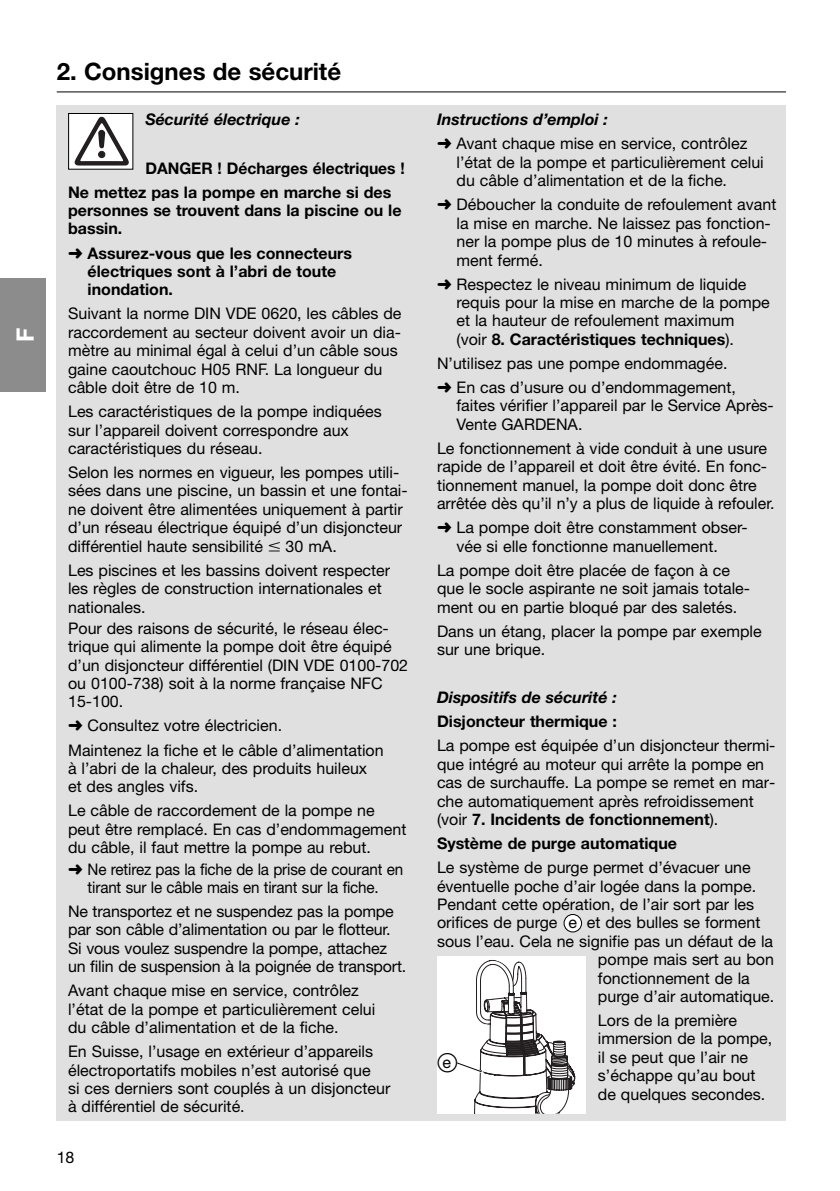
<style>
.page{position:relative;width:840px;height:1191px;background:#fff}
.page>*{position:absolute;margin:0;border:0;box-sizing:border-box;transform-origin:0 0}
.t1{font:700 24px "Helvetica Neue";color:#000}
.t2{font:700 24px "Helvetica Neue";color:#fff}
.t3{font:20px "European Pi One";color:#fff}
.t4{font:16px/18.4px "Helvetica Neue";color:#000}
.t5{font:700 16px/18.4px "Helvetica Neue";color:#000}
.t6{font:16px/18.4px "Helvetica Neue";color:#000;text-align:center;scale:.95 1}
.t7{font:italic 700 16px "Helvetica Neue";color:#000}
.s1{font-family:"European Pi Two"}
.s2{font-weight:700;font-style:italic}
.s3{font-weight:700}
.s4{font-family:"Helvetica Neue";font-size:16px;color:#000}
</style>
<div class="page">
<div style="left:0;top:278px;width:45px;height:114px;background:#8c8c8c"></div>
<div style="left:57px;top:105px;width:728px;height:1016px;background:#e0e0e0"></div>
<div style="left:437px;top:956px;width:148px;height:157px;background:#fff"></div>
<svg style="left:56px;top:91px;width:730px;height:79px"></svg>
<div style="left:564px;top:915px;width:16px;height:16px;background:#fff;border-radius:50%"></div>
<div style="left:563px;top:914px;width:18px;height:18px;border:2px solid #000;border-radius:50%"></div>
<svg style="left:451px;top:960px;width:124px;height:153px"></svg>
<h1 class="t2" style="left:17px;top:342px;width:16px;rotate:-90deg">F</h1>
<h1 class="t1" style="left:57px;top:63px;width:286px">2. Consignes de sécurité</h1>
<p class="t7" style="left:145px;top:114px;width:156px">Sécurité électrique :</p>
<p class="t5" style="left:68px;top:157px;width:338px;line-height:24px;text-indent:77px">DANGER ! Décharges électriques !<br>Ne mettez pas la pompe en marche si des</p>
<p class="t5" style="left:68px;top:203px;width:335px">personnes se trouvent dans la piscine ou le bassin.</p>
<p class="t5" style="left:88px;top:245px;width:266px;text-indent:-20px">➜ Assurez-vous que les connecteurs électriques sont à l’abri de toute inondation.</p>
<p class="t4" style="left:68px;top:306px;width:335px">Suivant la norme DIN VDE 0620, les câbles de raccordement au secteur doivent avoir un dia&shy;mètre au minimal égal à celui d’un câble sous gaine caoutchouc H05 RNF. La longueur du câble doit être de 10 m.</p>
<p class="t4" style="left:68px;top:404px;width:315px">Les caractéristiques de la pompe indiquées sur l’appareil doivent correspondre aux caractéristiques du réseau.</p>
<p class="t4" style="left:68px;top:465px;width:341px">Selon les normes en vigueur, les pompes utili&shy;sées dans une piscine, un bassin et une fontai&shy;ne doivent être alimentées uniquement à partir d’un réseau électrique équipé d’un disjoncteur différentiel haute sensibilité <span class="s1">-</span> 30 mA.</p>
<p class="t4" style="left:68px;top:562px;width:323px">Les piscines et les bassins doivent respecter les règles de construction internationales et nationales.</p>
<p class="t4" style="left:68px;top:620px;width:341px">Pour des raisons de sécurité, le réseau élec&shy;trique qui alimente la pompe doit être équipé d’un disjoncteur différentiel (DIN VDE 0100-702 ou 0100-738) soit à la norme française NFC 15-100.</p>
<p class="t4" style="left:68px;top:715px;width:317px;line-height:24px">➜ Consultez votre électricien.<br>Maintenez la fiche et le câble d’alimentation</p>
<p class="t4" style="left:68px;top:760px;width:300px">à l’abri de la chaleur, des produits huileux et des angles vifs.</p>
<p class="t4" style="left:68px;top:803px;width:340px">Le câble de raccordement de la pompe ne peut être remplacé. En cas d’endommagement du câble, il faut mettre la pompe au rebut.</p>
<p class="t6" style="left:68px;top:861px;width:354px">➜ Ne retirez pas la fiche de la prise de courant en tirant sur le câble mais en tirant sur la fiche.</p>
<p class="t4" style="left:68px;top:903px;width:339px">Ne transportez et ne suspendez pas la pompe par son câble d’alimentation ou par le flotteur.<br>Si vous voulez suspendre la pompe, attachez un filin de suspension à la poignée de transport.</p>
<p class="t4" style="left:68px;top:983px;width:308px">Avant chaque mise en service, contrôlez l’état de la pompe et particulièrement celui du câble d’alimentation et de la fiche.</p>
<p class="t4" style="left:68px;top:1043px;width:323px">En Suisse, l’usage en extérieur d’appareils électroportatifs mobiles n’est autorisé que<br>si ces derniers sont couplés à un disjoncteur à différentiel de sécurité.</p>
<p class="t4" style="left:57px;top:1150px;width:19px">18</p>
<p class="t4" style="left:437px;top:109px;width:312px;line-height:24px"><span class="s2">Instructions d’emploi :<br></span>➜ Avant chaque mise en service, contrôlez</p>
<p class="t4" style="left:456px;top:155px;width:308px">l’état de la pompe et particulièrement celui du câble d’alimentation et de la fiche.</p>
<p class="t4" style="left:456px;top:197px;width:321px;text-indent:-20px">➜ Déboucher la conduite de refoulement avant la mise en marche. Ne laissez pas fonction&shy;ner la pompe plus de 10 minutes à refoule&shy;ment fermé.</p>
<p class="t4" style="left:456px;top:276px;width:314px;text-indent:-20px">➜ Respectez le niveau minimum de liquide requis pour la mise en marche de la pompe et la hauteur de refoulement maximum<br>(voir <span class="s3">8. Caractéristiques techniques</span>).</p>
<p class="t4" style="left:437px;top:353px;width:300px;line-height:24px">N’utilisez pas une pompe endommagée. ➜ En cas d’usure ou d’endommagement,</p>
<p class="t4" style="left:456px;top:398px;width:318px">faites vérifier l’appareil par le Service Après-<br>Vente GARDENA.</p>
<p class="t4" style="left:437px;top:440px;width:339px">Le fonctionnement à vide conduit à une usure rapide de l’appareil et doit être évité. En fonc&shy;tionnement manuel, la pompe doit donc être arrêtée dès qu’il n’y a plus de liquide à refouler.</p>
<p class="t4" style="left:456px;top:520px;width:292px;text-indent:-20px">➜ La pompe doit être constamment obser&shy;vée si elle fonctionne manuellement.</p>
<p class="t4" style="left:437px;top:562px;width:314px">La pompe doit être placée de façon à ce que le socle aspirante ne soit jamais totale&shy;ment ou en partie bloqué par des saletés.</p>
<p class="t4" style="left:437px;top:623px;width:326px">Dans un étang, placer la pompe par exemple sur une brique.</p>
<p class="t7" style="left:437px;top:691px;width:181px">Dispositifs de sécurité :</p>
<p class="t5" style="left:437px;top:714px;width:181px">Disjoncteur thermique :</p>
<p class="t4" style="left:437px;top:738px;width:340px">La pompe est équipée d’un disjoncteur thermi&shy;que intégré au moteur qui arrête la pompe en cas de surchauffe. La pompe se remet en mar&shy;che automatiquement après refroidissement (voir <span class="s3">7. Incidents de fonctionnement</span>).</p>
<p class="t5" style="left:437px;top:835px;width:241px">Système de purge automatique</p>
<p class="t4" style="left:437px;top:859px;width:320px">Le système de purge permet d’évacuer une éventuelle poche d’air logée dans la pompe.<br>Pendant cette opération, de l’air sort par les orifices de purge</p>
<p class="t4" style="left:586px;top:915px;width:175px">et des bulles se forment</p>
<p class="t4" style="left:437px;top:933px;width:337px">sous l’eau. Cela ne signifie pas un défaut de la</p>
<p class="t4" style="left:597px;top:951px;width:177px">pompe mais sert au bon</p>
<p class="t4" style="left:597px;top:970px;width:153px">fonctionnement de la</p>
<p class="t4" style="left:597px;top:988px;width:178px">purge d’air automatique.</p>
<p class="t4" style="left:597px;top:1012px;width:176px">Lors de la première immersion de la pompe, il se peut que l’air ne s’échappe qu’au bout de quelques secondes.</p>
<p class="t4" style="left:568px;top:914px;width:10px">e</p>
<p class="t3" style="left:437px;top:1051px;width:21px">-<span class="s4">e</span></p>
</div>
